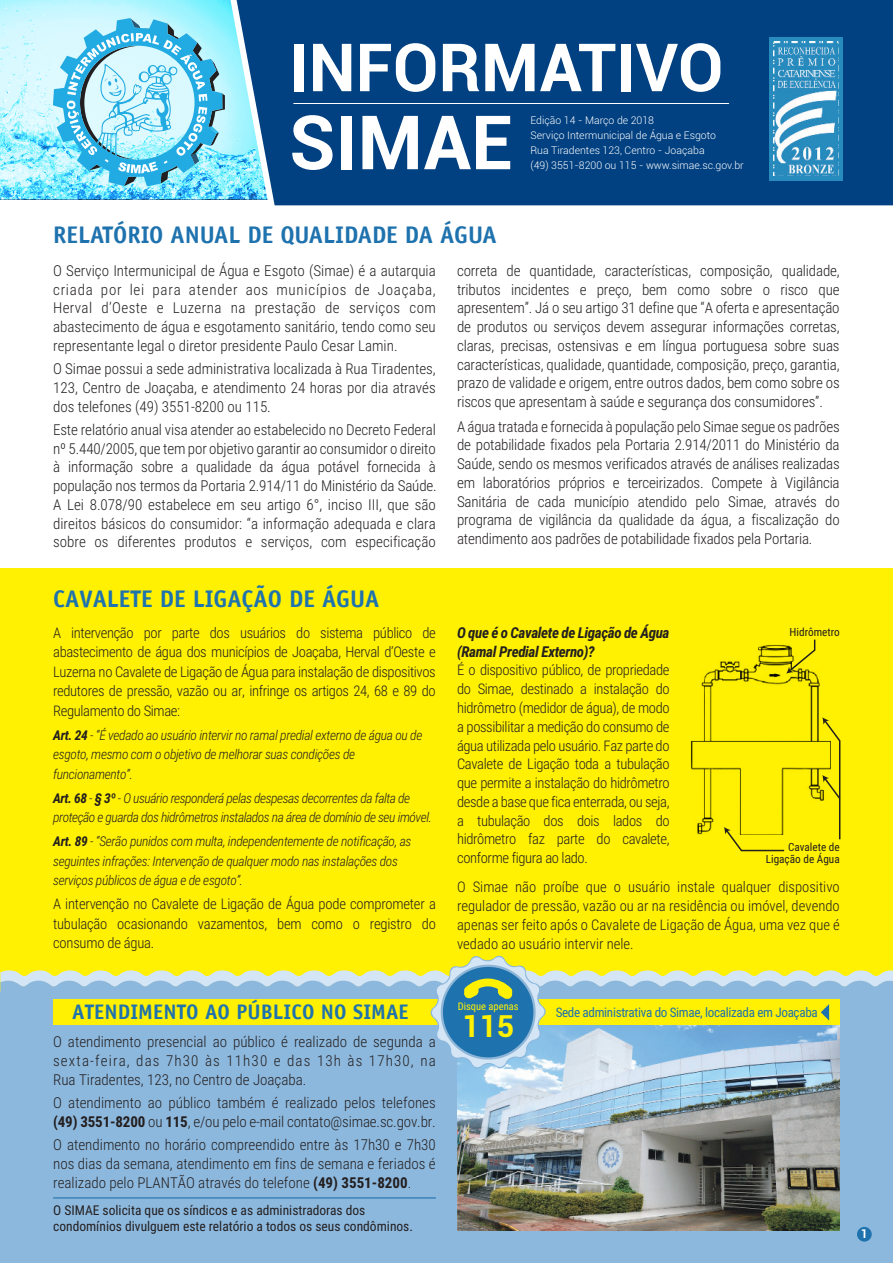
<style>
.page{position:relative;width:893px;height:1263px;background:#fff}
.page>*{position:absolute;margin:0;border:0;box-sizing:border-box;transform-origin:0 0}
.t1{font:700 75px "Roboto";color:#fff}
.t2{font:700 66.6px "Roboto";color:#fff}
.t3{font:700 30.3px "Roboto";color:#fff101}
.t4{font:700 24px "Officina Sans LT";color:#1e72ae}
.t5{font:700 21px "Officina Sans LT";letter-spacing:.005em;color:#1e72ae}
.t6{font:300 15px/18.8px "Roboto Condensed";color:#231f20;text-align:justify}
.t7{font:italic 700 15px/18.8px "Roboto Condensed";letter-spacing:-.025em;color:#231f20}
.t8{font:300 14.7px/18.8px "Roboto Condensed";letter-spacing:-.02em;color:#231f20;text-align:justify}
.t9{font:italic 300 13.5px/19.5px "Roboto Condensed";letter-spacing:-.025em;color:#231f20}
.t10{font:13.5px/16.2px "Roboto Condensed";color:#231f20}
.t11{font:13.2px "Roboto Condensed";letter-spacing:-.025em;color:#1e72ae}
.t12{font:700 12px "Roboto";color:#fff}
.t13{font:11.25px/12px "Roboto Condensed";color:#231f20;text-align:right}
.t14{font:300 10.5px/15px "Roboto";color:#fff}
.t15{font:10.5px "Roboto Condensed";color:#fff101}
.s1{font-weight:700}
</style>
<div class="page">
<div style="left:0;top:568px;width:893px;height:544px;background:#fff101"></div>
<div style="left:0;top:1070px;width:893px;height:193px;background:#8db8dd"></div>
<svg style="left:0;top:1173px;width:1px;height:90px"></svg>
<div style="left:857px;top:1227px;width:15px;height:14px;background:#1e72ae;border-radius:50%"></div>
<img style="left:0;top:0;width:227px;height:199px">
<div style="left:227px;top:0;width:666px;height:206px;background:#014081"></div>
<hr style="left:293px;top:103px;width:436px;height:1px;background:#fff">
<svg style="left:53px;top:18px;width:172px;height:168px;background:#8bd5ed"></svg>
<div style="left:769px;top:37px;width:74px;height:143px;background:#288bbe"></div>
<img style="left:774px;top:41px;width:65px;height:135px">
<hr style="left:53px;top:1197px;width:383px;height:1px;background:#1e72ae">
<img style="left:691px;top:645px;width:131px;height:189px">
<svg style="left:786px;top:639px;width:30px;height:35px"></svg>
<svg style="left:822px;top:717px;width:19px;height:123px"></svg>
<svg style="left:724px;top:827px;width:62px;height:25px"></svg>
<img style="left:457px;top:1070px;width:383px;height:160px">
<svg style="left:0;top:955px;width:893px;height:115px"></svg>
<h2 class="t2" style="left:289px;top:21px;width:436px">INFORMATIVO</h2>
<h1 class="t1" style="left:289px;top:90px;width:225px">SIMAE</h1>
<p class="t14" style="left:530px;top:112px;width:215px">Edição 14 - Março de 2018<br>Serviço Intermunicipal de Água e Esgoto<br>Rua Tiradentes 123, Centro - Joaçaba<br>(49) 3551-8200 ou 115 - www.simae.sc.gov.br</p>
<h3 class="t4" style="left:53px;top:220px;width:445px">RELATÓRIO ANUAL DE QUALIDADE DA ÁGUA</h3>
<p class="t6" style="left:53px;top:261px;width:384px">O Serviço Intermunicipal de Água e Esgoto (Simae) é a autarquia criada por lei para atender aos municípios de Joaçaba, Herval d’Oeste e Luzerna na prestação de serviços com abastecimento de água e esgotamento sanitário, tendo como seu representante legal o diretor presidente Paulo Cesar Lamin.</p>
<p class="t6" style="left:53px;top:359px;width:384px">O Simae possui a sede administrativa localizada à Rua Tiradentes, 123, Centro de Joaçaba, e atendimento 24 horas por dia através dos telefones (49) 3551-8200 ou 115.</p>
<p class="t6" style="left:53px;top:420px;width:385px">Este relatório anual visa atender ao estabelecido no Decreto Federal nº 5.440/2005, que tem por objetivo garantir ao consumidor o direito à informação sobre a qualidade da água potável fornecida à população nos termos da Portaria 2.914/11 do Ministério da Saúde.<br>A Lei 8.078/90 estabelece em seu artigo 6°, inciso III, que são direitos básicos do consumidor: “a informação adequada e clara sobre os diferentes produtos e serviços, com especificação</p>
<p class="t6" style="left:457px;top:261px;width:384px">correta de quantidade, características, composição, qualidade, tributos incidentes e preço, bem como sobre o risco que apresentem”. Já o seu artigo 31 define que “A oferta e apresentação de produtos ou serviços devem assegurar informações corretas, claras, precisas, ostensivas e em língua portuguesa sobre suas características, qualidade, quantidade, composição, preço, garantia, prazo de validade e origem, entre outros dados, bem como sobre os riscos que apresentam à saúde e segurança dos consumidores”.</p>
<p class="t6" style="left:457px;top:416px;width:384px">A água tratada e fornecida à população pelo Simae segue os padrões de potabilidade fixados pela Portaria 2.914/2011 do Ministério da Saúde, sendo os mesmos verificados através de análises realizadas em laboratórios próprios e terceirizados. Compete à Vigilância Sanitária de cada município atendido pelo Simae, através do programa de vigilância da qualidade da água, a fiscalização do atendimento aos padrões de potabilidade fixados pela Portaria.</p>
<h3 class="t4" style="left:53px;top:583px;width:328px">CAVALETE DE LIGAÇÃO DE ÁGUA</h3>
<p class="t8" style="left:53px;top:622px;width:384px;line-height:19.5px">A intervenção por parte dos usuários do sistema público de abastecimento de água dos municípios de Joaçaba, Herval d’Oeste e Luzerna no Cavalete de Ligação de Água para instalação de dispositivos redutores de pressão, vazão ou ar, infringe os artigos 24, 68 e 89 do Regulamento do Simae:</p>
<p class="t9" style="left:53px;top:725px;width:371px"><span class="s1">Art. 24</span> - “É vedado ao usuário intervir no ramal predial externo de água ou de esgoto, mesmo com o objetivo de melhorar suas condições de funcionamento”.</p>
<p class="t9" style="left:53px;top:788px;width:380px"><span class="s1">Art. 68</span> - <span class="s1">§ 3º</span> - O usuário responderá pelas despesas decorrentes da falta de proteção e guarda dos hidrômetros instalados na área de domínio de seu imóvel.</p>
<p class="t9" style="left:53px;top:831px;width:360px"><span class="s1">Art. 89</span> - “Serão punidos com multa, independentemente de notificação, as seguintes infrações: Intervenção de qualquer modo nas instalações dos serviços públicos de água e de esgoto”.</p>
<p class="t8" style="left:53px;top:894px;width:384px;line-height:19.5px">A intervenção no Cavalete de Ligação de Água pode comprometer a tubulação ocasionando vazamentos, bem como o registro do consumo de água.</p>
<h3 class="t5" style="left:72px;top:999px;width:338px">ATENDIMENTO AO PÚBLICO NO SIMAE</h3>
<p class="t6" style="left:53px;top:1032px;width:384px">O atendimento presencial ao público é realizado de segunda a sexta-feira, das 7h30 às 11h30 e das 13h às 17h30, na Rua Tiradentes, 123, no Centro de Joaçaba.</p>
<p class="t6" style="left:53px;top:1093px;width:384px">O atendimento ao público também é realizado pelos telefones <span class="s1">(49) 3551-8200</span> ou <span class="s1">115</span>, e/ou pelo e-mail contato@simae.sc.gov.br.</p>
<p class="t6" style="left:53px;top:1135px;width:384px">O atendimento no horário compreendido entre às 17h30 e 7h30 nos dias da semana, atendimento em fins de semana e feriados é realizado pelo PLANTÃO através do telefone <span class="s1">(49) 3551-8200</span>.</p>
<p class="t10" style="left:53px;top:1202px;width:361px">O SIMAE solicita que os síndicos e as administradoras dos condomínios divulguem este relatório a todos os seus condôminos.</p>
<p class="t7" style="left:457px;top:623px;width:214px">O que é o Cavalete de Ligação de Água (Ramal Predial Externo)?</p>
<p class="t8" style="left:457px;top:660px;width:214px">É o dispositivo público, de propriedade do Simae, destinado a instalação do hidrômetro (medidor de água), de modo a possibilitar a medição do consumo de água utilizada pelo usuário. Faz parte do Cavalete de Ligação toda a tubulação que permite a instalação do hidrômetro desde a base que fica enterrada, ou seja, a tubulação dos dois lados do hidrômetro faz parte do cavalete, conforme figura ao lado.</p>
<p class="t13" style="left:790px;top:625px;width:52px">Hidrômetro</p>
<p class="t13" style="left:766px;top:840px;width:75px">Cavalete de<br>Ligação de Água</p>
<p class="t8" style="left:457px;top:877px;width:384px">O Simae não proíbe que o usuário instale qualquer dispositivo regulador de pressão, vazão ou ar na residência ou imóvel, devendo apenas ser feito após o Cavalete de Ligação de Água, uma vez que é vedado ao usuário intervir nele.</p>
<p class="t15" style="left:458px;top:999px;width:62px">Disque apenas</p>
<h3 class="t3" style="left:462px;top:1005px;width:54px">115</h3>
<p class="t11" style="left:556px;top:1003px;width:264px">Sede administrativa do Simae, localizada em Joaçaba</p>
<p class="t12" style="left:861px;top:1226px;width:8px">1</p>
</div>
